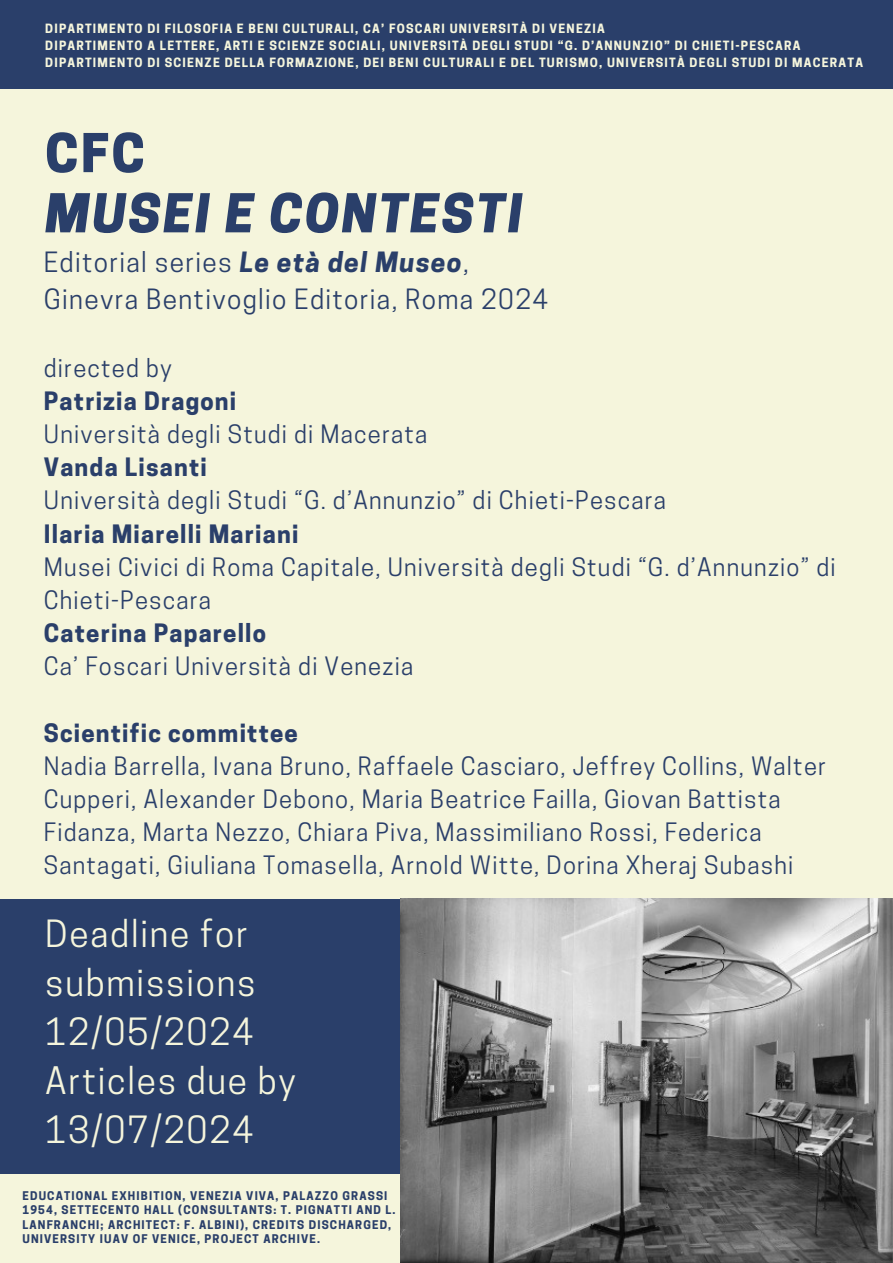
<style>
.page{position:relative;width:893px;height:1263px;background:#2a3f6a}
.page>*{position:absolute;margin:0;border:0;box-sizing:border-box;transform-origin:0 0}
.t1{font:italic 800 50.25px "Cooper Hewitt";letter-spacing:.05em;color:#2a3f6a}
.t2{font:800 50.25px "Cooper Hewitt";color:#2a3f6a}
.t3{font:35.25px/48.9px "Cooper Hewitt";letter-spacing:.05em;color:#f5f5dc}
.t4{font:26.25px/36.6px "Cooper Hewitt";letter-spacing:.05em;color:#2a3f6a}
.t5{font:23.77px/33.2px "Cooper Hewitt";letter-spacing:.05em;color:#2a3f6a}
.t6{font:700 23.77px "Cooper Hewitt";letter-spacing:.05em;color:#2a3f6a}
.t7{font:700 12px/17.4px "Cooper Hewitt";letter-spacing:.1em;color:#f5f5dc}
.t8{font:700 11.25px/14.6px "Cooper Hewitt";letter-spacing:.1em;color:#2a3f6a}
.s1{font-weight:700;font-style:italic}
</style>
<div class="page">
<div style="left:0;top:89px;width:893px;height:810px;background:#f5f5dc"></div>
<div style="left:0;top:1174px;width:548px;height:89px;background:#f5f5dc"></div>
<img style="left:400px;top:899px;width:493px;height:364px">
<p class="t7" style="left:45px;top:21px;width:819px">DIPARTIMENTO DI FILOSOFIA E BENI CULTURALI, CA’ FOSCARI UNIVERSITÀ DI VENEZIA<br>DIPARTIMENTO A LETTERE, ARTI E SCIENZE SOCIALI, UNIVERSITÀ DEGLI STUDI “G. D’ANNUNZIO” DI CHIETI-PESCARA<br>DIPARTIMENTO DI SCIENZE DELLA FORMAZIONE, DEI BENI CULTURALI E DEL TURISMO, UNIVERSITÀ DEGLI STUDI DI MACERATA</p>
<h1 class="t2" style="left:45px;top:134px;width:101px">CFC</h1>
<h1 class="t1" style="left:45px;top:195px;width:479px">MUSEI E CONTESTI</h1>
<p class="t4" style="left:44px;top:248px;width:506px">Editorial series <span class="s1">Le età del Museo</span>,<br>Ginevra Bentivoglio Editoria, Roma 2024</p>
<p class="t5" style="left:44px;top:354px;width:129px">directed by</p>
<p class="t6" style="left:44px;top:392px;width:194px">Patrizia Dragoni</p>
<p class="t5" style="left:44px;top:420px;width:385px">Università degli Studi di Macerata</p>
<p class="t6" style="left:44px;top:458px;width:164px">Vanda Lisanti</p>
<p class="t5" style="left:44px;top:487px;width:624px">Università degli Studi “G. d’Annunzio” di Chieti-Pescara</p>
<p class="t6" style="left:44px;top:525px;width:256px">Ilaria Miarelli Mariani</p>
<p class="t5" style="left:44px;top:553px;width:793px">Musei Civici di Roma Capitale, Università degli Studi “G. d’Annunzio” di<br>Chieti-Pescara</p>
<p class="t6" style="left:44px;top:624px;width:224px">Caterina Paparello</p>
<p class="t5" style="left:44px;top:653px;width:371px">Ca’ Foscari Università di Venezia</p>
<p class="t6" style="left:44px;top:724px;width:255px">Scientific committee</p>
<p class="t5" style="left:44px;top:752px;width:783px">Nadia Barrella, Ivana Bruno, Raffaele Casciaro, Jeffrey Collins, Walter Cupperi, Alexander Debono, Maria Beatrice Failla, Giovan Battista Fidanza, Marta Nezzo, Chiara Piva, Massimiliano Rossi, Federica Santagati, Giuliana Tomasella, Arnold Witte, Dorina Xheraj Subashi</p>
<h2 class="t3" style="left:45px;top:914px;width:252px">Deadline for submissions<br>12/05/2024<br>Articles due by<br>13/07/2024</h2>
<p class="t8" style="left:23px;top:1189px;width:374px">EDUCATIONAL EXHIBITION, VENEZIA VIVA, PALAZZO GRASSI 1954, SETTECENTO HALL (CONSULTANTS: T. PIGNATTI AND L.<br>LANFRANCHI; ARCHITECT: F. ALBINI), CREDITS DISCHARGED, UNIVERSITY IUAV OF VENICE, PROJECT ARCHIVE.</p>
</div>
